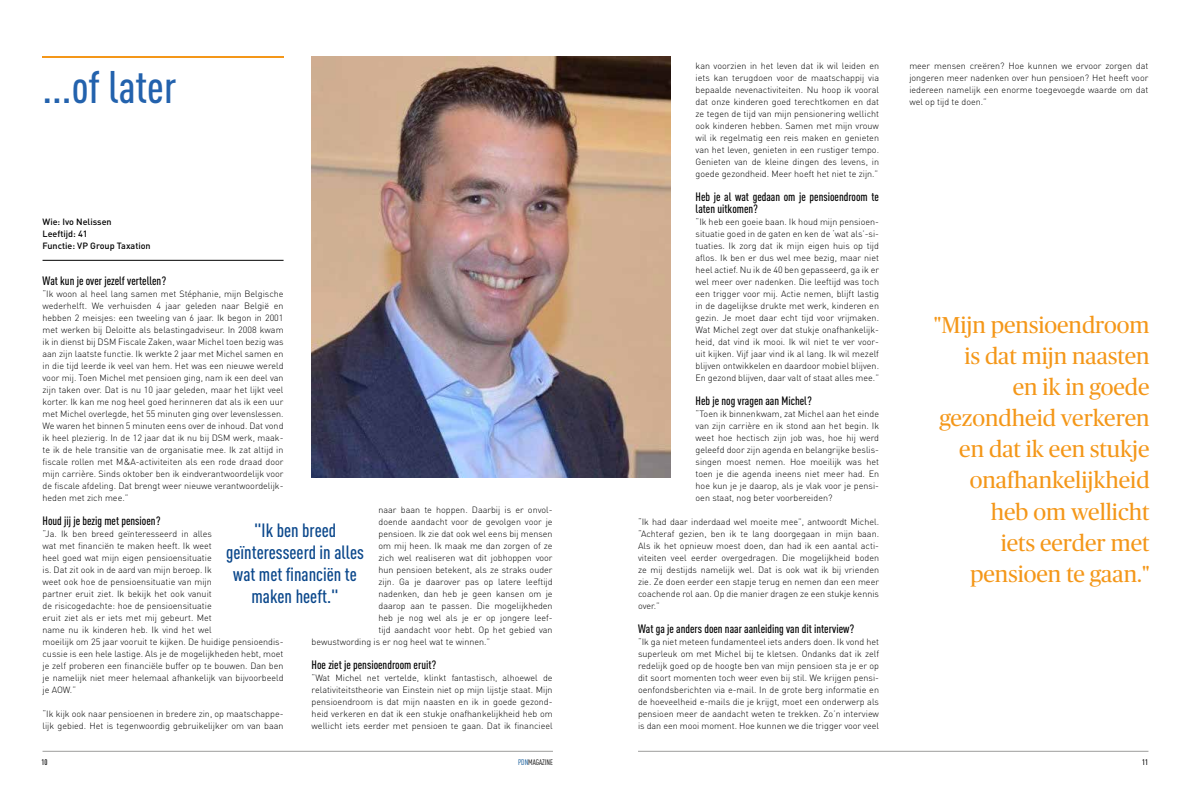
<style>
.page{position:relative;width:1191px;height:808px;background:#fff}
.page>*{position:absolute;margin:0;border:0;box-sizing:border-box;transform-origin:0 0}
.t1{font:500 condensed 45px "DINOT";color:#2362ad}
.t2{font:23px/31px "Publico";color:#f49719;text-align:right}
.t3{font:500 condensed 19px/22px "DINOT";color:#0a478b;text-align:center}
.t4{font:500 condensed 12px/12px "DINOT";color:#000}
.t5{font:300 9px/12px "DINOT";color:#000;text-align:justify}
.t6{font:500 9px/12px "DINOT";color:#000}
.t7{font:condensed 8px "DINOT";color:#000}
.t8{font:500 condensed 8px "DINOT";color:#000}
.s1{color:#024f92}
</style>
<div class="page">
<hr style="left:43px;top:751px;width:510px;height:1px;background:#9d9d9c">
<hr style="left:638px;top:751px;width:510px;height:1px;background:#9d9d9c">
<hr style="left:43px;top:260px;width:240px;height:1px;background:#000">
<hr style="left:43px;top:56px;width:240px;height:1px;background:#f49719">
<img style="left:312px;top:57px;width:358px;height:421px">
<h1 class="t1" style="left:43px;top:56px;width:135px">...of later</h1>
<p class="t6" style="left:43px;top:215px;width:110px">Wie: Ivo Nelissen<br>Leeftijd: 41<br>Functie: VP Group Taxation</p>
<h3 class="t4" style="left:43px;top:274px;width:125px">Wat kun je over jezelf vertellen?</h3>
<p class="t5" style="left:43px;top:287px;width:242px">“Ik woon al heel lang samen met Stéphanie, mijn Belgische wederhelft. We verhuisden 4 jaar geleden naar België en hebben 2 meisjes: een tweeling van 6 jaar. Ik begon in 2001 met werken bij Deloitte als belastingadviseur. In 2008 kwam ik in dienst bij DSM Fiscale Zaken, waar Michel toen bezig was aan zijn laatste functie. Ik werkte 2 jaar met Michel samen en in die tijd leerde ik veel van hem. Het was een nieuwe wereld voor mij. Toen Michel met pensioen ging, nam ik een deel van zijn taken over. Dat is nu 10 jaar geleden, maar het lijkt veel korter. Ik kan me nog heel goed herinneren dat als ik een uur met Michel overlegde, het 55 minuten ging over levenslessen.<br>We waren het binnen 5 minuten eens over de inhoud. Dat vond ik heel plezierig. In de 12 jaar dat ik nu bij DSM werk, maak&shy;te ik de hele transitie van de organisatie mee. Ik zat altijd in fiscale rollen met M&amp;A-activiteiten als een rode draad door mijn carrière. Sinds oktober ben ik eindverantwoordelijk voor de fiscale afdeling. Dat brengt weer nieuwe verantwoordelijk&shy;heden met zich mee.”</p>
<h3 class="t4" style="left:43px;top:514px;width:119px">Houd jij je bezig met pensioen?</h3>
<p class="t5" style="left:43px;top:527px;width:242px;text-align:left">“Ja. Ik ben breed geïnteresseerd in alles<br>wat met financiën te maken heeft. Ik weet<br>heel goed wat mijn eigen pensioensituatie<br>is. Dat zit ook in de aard van mijn beroep. Ik<br>weet ook hoe de pensioensituatie van mijn<br>partner eruit ziet. Ik bekijk het ook vanuit<br>de risicogedachte: hoe de pensioensituatie<br>eruit ziet als er iets met mij gebeurt. Met<br>name nu ik kinderen heb. Ik vind het wel<br>moeilijk om 25 jaar vooruit te kijken. De huidige pensioendis&shy;cussie is een hele lastige. Als je de mogelijkheden hebt, moet je zelf proberen een financiële buffer op te bouwen. Dan ben je namelijk niet meer helemaal afhankelijk van bijvoorbeeld je AOW.”</p>
<p class="t5" style="left:43px;top:707px;width:242px">“Ik kijk ook naar pensioenen in bredere zin, op maatschappe&shy;lijk gebied. Het is tegenwoordig gebruikelijker om van baan</p>
<p class="t5" style="left:378px;top:503px;width:176px">naar baan te hoppen. Daarbij is er onvol-</p>
<p class="t5" style="left:378px;top:515px;width:176px">doende aandacht voor de gevolgen voor je</p>
<p class="t5" style="left:378px;top:527px;width:176px">pensioen. Ik zie dat ook wel eens bij mensen</p>
<p class="t5" style="left:378px;top:539px;width:176px">om mij heen. Ik maak me dan zorgen of ze</p>
<p class="t5" style="left:378px;top:551px;width:176px">zich wel realiseren wat dit jobhoppen voor</p>
<p class="t5" style="left:378px;top:563px;width:176px">hun pensioen betekent, als ze straks ouder</p>
<p class="t5" style="left:378px;top:575px;width:176px">zijn. Ga je daarover pas op latere leeftijd</p>
<p class="t5" style="left:378px;top:587px;width:176px">nadenken, dan heb je geen kansen om je</p>
<p class="t5" style="left:378px;top:599px;width:176px">daarop aan te passen. Die mogelijkheden</p>
<p class="t5" style="left:378px;top:611px;width:176px">heb je nog wel als je er op jongere leef-</p>
<p class="t5" style="left:378px;top:623px;width:176px">tijd aandacht voor hebt. Op het gebied van</p>
<p class="t5" style="left:312px;top:635px;width:180px">bewustwording is er nog heel wat te winnen.”</p>
<h3 class="t4" style="left:312px;top:658px;width:126px">Hoe ziet je pensioendroom eruit?</h3>
<p class="t5" style="left:312px;top:671px;width:242px">“Wat Michel net vertelde, klinkt fantastisch, alhoewel de relativiteitstheorie van Einstein niet op mijn lijstje staat. Mijn pensioendroom is dat mijn naasten en ik in goede gezond&shy;heid verkeren en dat ik een stukje onafhankelijkheid heb om wellicht iets eerder met pensioen te gaan. Dat ik financieel</p>
<h3 class="t3" style="left:226px;top:518px;width:139px">"Ik ben breed geïnteresseerd in alles wat met financiën te maken heeft."</h3>
<p class="t5" style="left:695px;top:59px;width:185px">kan voorzien in het leven dat ik wil leiden en iets kan terugdoen voor de maatschappij via bepaalde nevenactiviteiten. Nu hoop ik vooral dat onze kinderen goed terechtkomen en dat ze tegen de tijd van mijn pensionering wellicht ook kinderen hebben. Samen met mijn vrouw wil ik regelmatig een reis maken en genieten van het leven, genieten in een rustiger tempo.<br>Genieten van de kleine dingen des levens, in goede gezondheid. Meer hoeft het niet te zijn.”</p>
<h3 class="t4" style="left:695px;top:190px;width:185px">Heb je al wat gedaan om je pensioendroom te laten uitkomen?</h3>
<p class="t5" style="left:695px;top:215px;width:185px">“Ik heb een goeie baan. Ik houd mijn pensioen&shy;situatie goed in de gaten en ken de ‘wat als’-si&shy;tuaties. Ik zorg dat ik mijn eigen huis op tijd aflos. Ik ben er dus wel mee bezig, maar niet heel actief. Nu ik de 40 ben gepasseerd, ga ik er wel meer over nadenken. Die leeftijd was toch een trigger voor mij. Actie nemen, blijft lastig in de dagelijkse drukte met werk, kinderen en gezin. Je moet daar echt tijd voor vrijmaken.<br>Wat Michel zegt over dat stukje onafhankelijk&shy;heid, dat vind ik mooi. Ik wil niet te ver voor&shy;uit kijken. Vijf jaar vind ik al lang. Ik wil mezelf blijven ontwikkelen en daardoor mobiel blijven.<br>En gezond blijven, daar valt of staat alles mee.”</p>
<h3 class="t4" style="left:695px;top:394px;width:118px">Heb je nog vragen aan Michel?</h3>
<p class="t5" style="left:695px;top:407px;width:185px">“Toen ik binnenkwam, zat Michel aan het einde van zijn carrière en ik stond aan het begin. Ik weet hoe hectisch zijn job was, hoe hij werd geleefd door zijn agenda en belangrijke beslis&shy;singen moest nemen. Hoe moeilijk was het toen je die agenda ineens niet meer had. En hoe kun je je daarop, als je vlak voor je pensi&shy;oen staat, nog beter voorbereiden?</p>
<p class="t5" style="left:638px;top:515px;width:242px">“Ik had daar inderdaad wel moeite mee”, antwoordt Michel. “Achteraf gezien, ben ik te lang doorgegaan in mijn baan.<br>Als ik het opnieuw moest doen, dan had ik een aantal acti&shy;viteiten veel eerder overgedragen. Die mogelijkheid boden ze mij destijds namelijk wel. Dat is ook wat ik bij vrienden zie. Ze doen eerder een stapje terug en nemen dan een meer coachende rol aan. Op die manier dragen ze een stukje kennis over.”</p>
<h3 class="t4" style="left:638px;top:622px;width:218px">Wat ga je anders doen naar aanleiding van dit interview?</h3>
<p class="t5" style="left:638px;top:635px;width:242px">“Ik ga niet meteen fundamenteel iets anders doen. Ik vond het superleuk om met Michel bij te kletsen. Ondanks dat ik zelf redelijk goed op de hoogte ben van mijn pensioen sta je er op dit soort momenten toch weer even bij stil. We krijgen pensi&shy;oenfondsberichten via e-mail. In de grote berg informatie en de hoeveelheid e-mails die je krijgt, moet een onderwerp als pensioen meer de aandacht weten te trekken. Zo’n interview is dan een mooi moment. Hoe kunnen we die trigger voor veel</p>
<p class="t5" style="left:909px;top:59px;width:241px">meer mensen creëren? Hoe kunnen we ervoor zorgen dat jongeren meer nadenken over hun pensioen? Het heeft voor iedereen namelijk een enorme toegevoegde waarde om dat wel op tijd te doen.”</p>
<h2 class="t2" style="left:933px;top:310px;width:217px">"Mijn pensioendroom is dat mijn naasten<br>en ik in goede gezondheid verkeren en dat ik een stukje onafhankelijkheid heb om wellicht<br>iets eerder met pensioen te gaan."</h2>
<p class="t8" style="left:41px;top:756px;width:8px">10</p>
<p class="t7" style="left:518px;top:757px;width:36px"><span class="s1">PDN</span>MAGAZINE</p>
<p class="t8" style="left:1142px;top:757px;width:8px">11</p>
</div>
